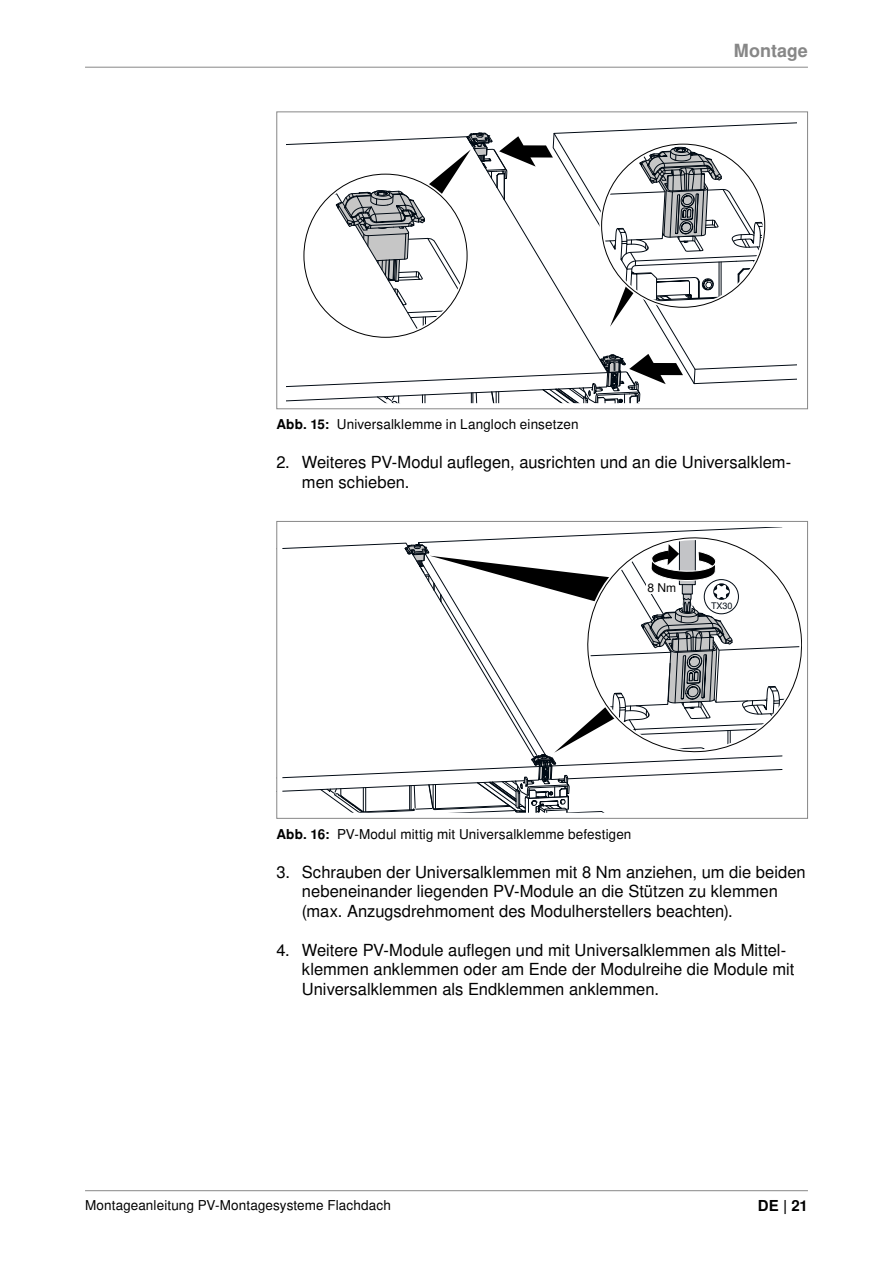
<style>
.page{position:relative;width:893px;height:1263px;background:#fff}
.page>*{position:absolute;margin:0;border:0;box-sizing:border-box;transform-origin:0 0}
.t1{font:700 18px "Nimbus San L";letter-spacing:.005em;color:#878787}
.t2{font:16.5px/19.5px "Nimbus San L";color:#000}
.t3{font:700 15px "Nimbus San L";color:#000}
.t4{font:13.5px "Nimbus San L";letter-spacing:.01em;color:#000}
.t5{font:700 13.5px "Nimbus San L";color:#000}
.t6{font:12px "Nimbus San LOT";color:#000}
.t7{font:9px "Nimbus San LOT";color:#000a14}
.s1{font-weight:700}
</style>
<div class="page">
<hr style="left:85px;top:67px;width:723px;height:1px;background:#878787">
<hr style="left:85px;top:1190px;width:723px;height:1px;background:#878787">
<svg style="left:276px;top:111px;width:532px;height:298px"></svg>
<svg style="left:276px;top:521px;width:532px;height:298px"></svg>
<p class="t1" style="left:734px;top:39px;width:75px">Montage</p>
<p class="t4" style="left:276px;top:416px;width:304px"><span class="s1">Abb. 15:</span> Universalklemme in Langloch einsetzen</p>
<p class="t2" style="left:302px;top:453px;width:491px;text-indent:-26px">2. Weiteres PV-Modul auflegen, ausrichten und an die Universalklem&shy;men schieben.</p>
<p class="t6" style="left:647px;top:581px;width:30px">8 Nm</p>
<p class="t7" style="left:711px;top:600px;width:23px">TX30</p>
<p class="t4" style="left:337px;top:826px;width:296px">PV-Modul mittig mit Universalklemme befestigen</p>
<p class="t2" style="left:302px;top:863px;width:505px;text-indent:-26px">3. Schrauben der Universalklemmen mit 8 Nm anziehen, um die beiden nebeneinander liegenden PV-Module an die Stützen zu klemmen (max. Anzugsdrehmoment des Modulherstellers beachten).</p>
<p class="t2" style="left:302px;top:941px;width:494px;text-indent:-26px">4. Weitere PV-Module auflegen und mit Universalklemmen als Mittel&shy;klemmen anklemmen oder am Ende der Modulreihe die Module mit<br>Universalklemmen als Endklemmen anklemmen.</p>
<p class="t5" style="left:276px;top:826px;width:55px">Abb. 16:</p>
<p class="t4" style="left:85px;top:1197px;width:307px">Montageanleitung PV-Montagesysteme Flachdach</p>
<p class="t3" style="left:758px;top:1196px;width:52px">DE | 21</p>
</div>
